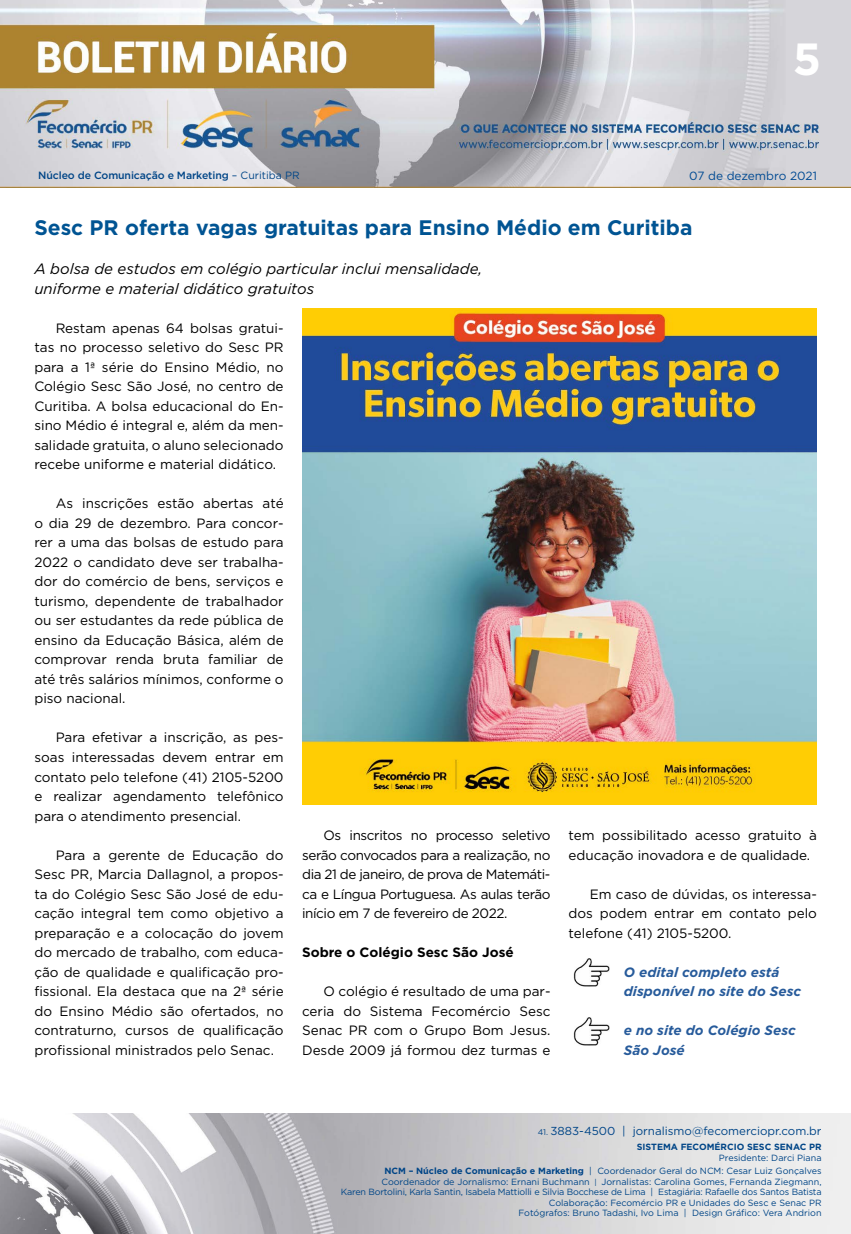
<style>
.page{position:relative;width:851px;height:1234px;background:#fff}
.page>*{position:absolute;margin:0;border:0;box-sizing:border-box;transform-origin:0 0}
.t1{font:700 45px "Gotham";color:#fff}
.t2{font:700 21px "Gotham";color:#005493}
.t3{font:italic 15px/19.5px "Gotham";color:#000}
.t4{font:13.5px/19.5px "Gotham";color:#000;text-align:justify}
.t5{font:italic 700 13.5px/19.5px "Gotham";color:#275b9b}
.t6{font:700 13.5px "Gotham";color:#000}
.t7{font:11.85px "Gotham";color:#004a93}
.t8{font:11.55px "Gotham";color:#004587}
.t9{font:500 10.5px "Gotham";letter-spacing:-.01em;color:#004587}
.t10{font:9px/10.5px "Gotham";color:#004587;text-align:right}
.t11{font:700 9px "Gotham";color:#004587}
.s1{font-weight:400}
.s2{font-size:8.25px}
.s3{font-weight:700}
.s4{font-size:7.65px}
</style>
<div class="page">
<img style="left:0;top:0;width:850px;height:188px">
<img style="left:0;top:1113px;width:850px;height:120px">
<img style="left:302px;top:308px;width:514px;height:496px">
<img style="left:573px;top:958px;width:36px;height:28px">
<img style="left:573px;top:1017px;width:36px;height:28px">
<h1 class="t1" style="left:792px;top:29px;width:30px">5</h1>
<p class="t9" style="left:38px;top:168px;width:263px">Núcleo de Comunicação e Marketing <span class="s1">– Curitiba PR</span></p>
<p class="t7" style="left:689px;top:168px;width:129px">07 de dezembro 2021</p>
<h2 class="t2" style="left:34px;top:214px;width:659px">Sesc PR oferta vagas gratuitas para Ensino Médio em Curitiba</h2>
<p class="t3" style="left:34px;top:259px;width:449px">A bolsa de estudos em colégio particular inclui mensalidade, uniforme e material didático gratuitos</p>
<p class="t4" style="left:34px;top:318px;width:251px;text-indent:21px">Restam apenas 64 bolsas gratui&shy;tas no processo seletivo do Sesc PR para a 1ª série do Ensino Médio, no Colégio Sesc São José, no centro de Curitiba. A bolsa educacional do En&shy;sino Médio é integral e, além da men&shy;salidade gratuita, o aluno selecionado recebe uniforme e material didático.</p>
<p class="t4" style="left:34px;top:493px;width:251px;text-indent:21px">As inscrições estão abertas até o dia 29 de dezembro. Para concor&shy;rer a uma das bolsas de estudo para 2022 o candidato deve ser trabalha&shy;dor do comércio de bens, serviços e turismo, dependente de trabalhador ou ser estudantes da rede pública de ensino da Educação Básica, além de comprovar renda bruta familiar de até três salários mínimos, conforme o piso nacional.</p>
<p class="t4" style="left:34px;top:727px;width:251px;text-indent:21px">Para efetivar a inscrição, as pes&shy;soas interessadas devem entrar em contato pelo telefone (41) 2105-5200 e realizar agendamento telefônico para o atendimento presencial.</p>
<p class="t4" style="left:34px;top:844px;width:251px;text-indent:21px">Para a gerente de Educação do Sesc PR, Marcia Dallagnol, a propos&shy;ta do Colégio Sesc São José de edu&shy;cação integral tem como objetivo a preparação e a colocação do jovem do mercado de trabalho, com educa&shy;ção de qualidade e qualificação pro&shy;fissional. Ela destaca que na 2ª série do Ensino Médio são ofertados, no contraturno, cursos de qualificação profissional ministrados pelo Senac.</p>
<p class="t4" style="left:302px;top:825px;width:250px;text-indent:21px">Os inscritos no processo seletivo serão convocados para a realização, no dia 21 de janeiro, de prova de Matemáti&shy;ca e Língua Portuguesa. As aulas terão início em 7 de fevereiro de 2022.</p>
<p class="t6" style="left:302px;top:943px;width:213px">Sobre o Colégio Sesc São José</p>
<p class="t4" style="left:302px;top:981px;width:250px;text-indent:21px">O colégio é resultado de uma par&shy;ceria do Sistema Fecomércio Sesc Senac PR com o Grupo Bom Jesus.<br>Desde 2009 já formou dez turmas e</p>
<p class="t4" style="left:568px;top:825px;width:250px">tem possibilitado acesso gratuito à educação inovadora e de qualidade.</p>
<p class="t4" style="left:568px;top:883px;width:250px;text-indent:21px">Em caso de dúvidas, os interessa&shy;dos podem entrar em contato pelo telefone (41) 2105-5200.</p>
<p class="t5" style="left:623px;top:961px;width:179px">O edital completo está disponível no site do Sesc</p>
<p class="t5" style="left:623px;top:1020px;width:173px">e no site do Colégio Sesc<br>São José</p>
<p class="t8" style="left:537px;top:1123px;width:285px"><span class="s2">41.</span> 3883-4500 | jornalismo@fecomerciopr.com.br</p>
<p class="t11" style="left:636px;top:1140px;width:186px">SISTEMA FECOMÉRCIO SESC SENAC PR</p>
<p class="t10" style="left:384px;top:1150px;width:438px;line-height:13.5px">Presidente: Darci Piana<br><span class="s3">NCM – Núcleo de Comunicação e Marketing</span> | Coordenador Geral do NCM: Cesar Luiz Gonçalves</p>
<p class="t10" style="left:341px;top:1175px;width:482px">Coordenador de Jornalismo: Ernani Buchmann <span class="s4">|</span> Jornalistas: Carolina Gomes, Fernanda Ziegmann,<br>Karen Bortolini, Karla Santin, Isabela Mattiolli e Silvia Bocchese de Lima | Estagiária: Rafaelle dos Santos Batista Colaboração: Fecomércio PR e Unidades do Sesc e Senac PR<br>Fotógrafos: Bruno Tadashi, Ivo Lima | Design Gráfico: Vera Andrion</p>
</div>
